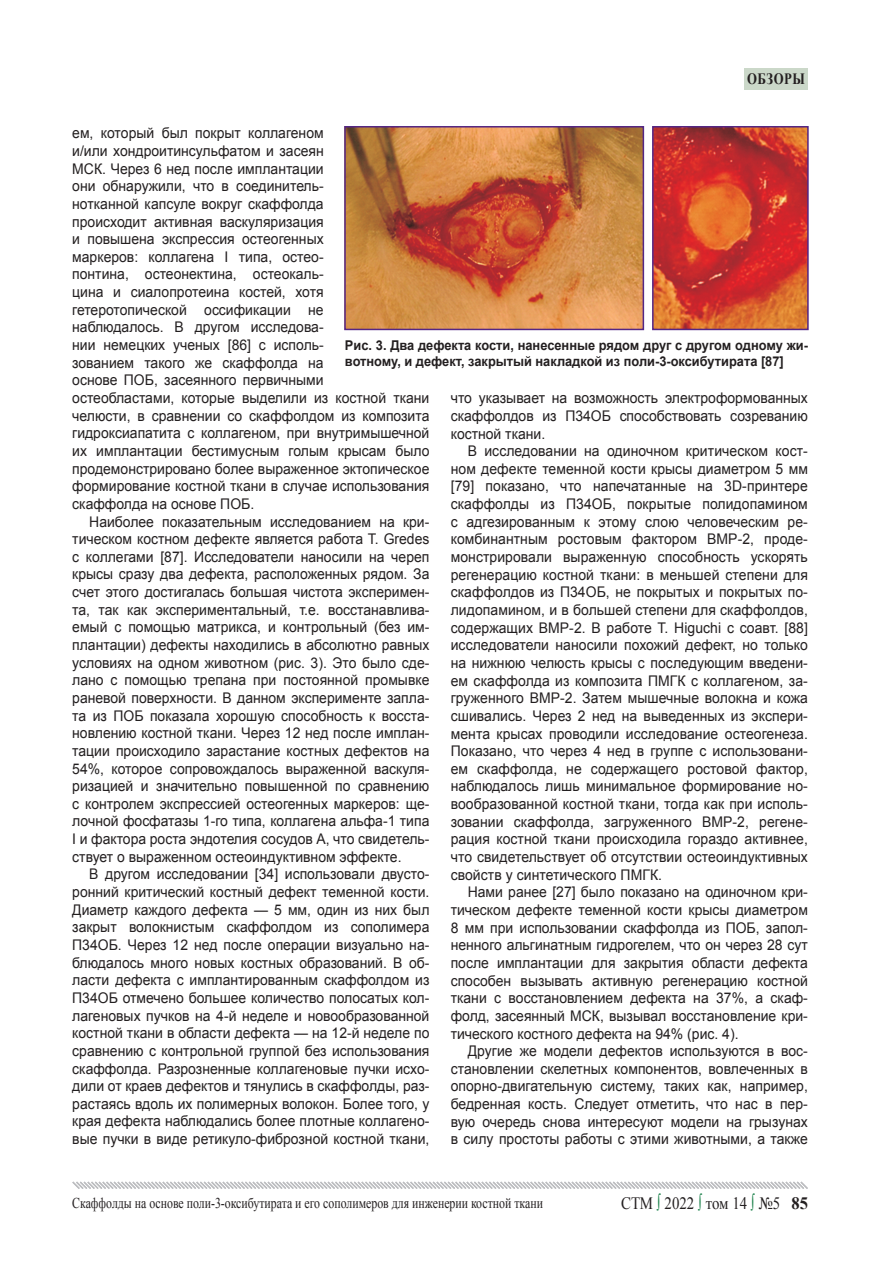
<style>
.page{position:relative;width:893px;height:1276px;background:#fff}
.page>*{position:absolute;margin:0;border:0;box-sizing:border-box;transform-origin:0 0}
.t1{font:17.4px "Times New Roman";color:#231f20;scale:.86 1}
.t2{font:700 15.75px "Times New Roman";letter-spacing:.04em;color:#231f20;scale:.81 1}
.t3{font:15px "Times New Roman";color:#231f20;scale:.79 1}
.t4{font:14.7px/17.7px "Arial";color:#231f20;text-align:justify;scale:.95 1}
.t5{font:700 13.5px/16.2px "Arial";color:#231f20;scale:.95 1}
.s1{color:#127c43}
.s2{font-weight:700}
</style>
<div class="page">
<div style="left:744px;top:69px;width:64px;height:21px;background:#cbd8c9"></div>
<svg style="left:72px;top:1181px;width:736px;height:8px"></svg>
<img style="left:347px;top:129px;width:294px;height:198px">
<div style="left:344px;top:126px;width:300px;height:204px;border:2px solid #542685"></div>
<img style="left:655px;top:129px;width:151px;height:198px">
<div style="left:652px;top:126px;width:157px;height:204px;border:2px solid #542685"></div>
<p class="t2" style="left:747px;top:68px;width:73px">обзоры</p>
<p class="t4" style="left:72px;top:124px;width:377px;text-align:left">ем, который был покрыт коллагеном<br>и/или хондроитинсульфатом и засеян<br>МСК. Через 6 нед после имплантации<br>они обнаружили, что в соединитель-<br>нотканной капсуле вокруг скаффолда<br>происходит активная васкуляризация<br>и повышена экспрессия остеогенных<br>маркеров: коллагена I типа, остео-<br>понтина, остеонектина, остеокаль-<br>цина и сиалопротеина костей, хотя гетеротопической оссификации не<br>наблюдалось. В другом исследова-<br>нии немецких ученых [86] с исполь-<br>зованием такого же скаффолда на<br>основе ПОБ, засеянного первичными<br>остеобластами, которые выделили из костной ткани челюсти, в сравнении со скаффолдом из композита гидроксиапатита с коллагеном, при внутримышечной их имплантации бестимусным голым крысам было продемонстрировано более выраженное эктопическое формирование костной ткани в случае использования скаффолда на основе ПОБ.</p>
<p class="t4" style="left:72px;top:512px;width:377px;text-indent:17px">Наиболее показательным исследованием на кри&shy;тическом костном дефекте является работа T. Gredes с коллегами [87]. Исследователи наносили на череп крысы сразу два дефекта, расположенных рядом. За счет этого достигалась большая чистота эксперимен&shy;та, так как экспериментальный, т.е. восстанавлива&shy;емый с помощью матрикса, и контрольный (без им&shy;плантации) дефекты находились в абсолютно равных условиях на одном животном (рис. 3). Это было сде&shy;лано с помощью трепана при постоянной промывке раневой поверхности. В данном эксперименте запла&shy;та из ПОБ показала хорошую способность к восста&shy;новлению костной ткани. Через 12 нед после имплан&shy;тации происходило зарастание костных дефектов на 54%, которое сопровождалось выраженной васкуля&shy;ризацией и значительно повышенной по сравнению с контролем экспрессией остеогенных маркеров: ще&shy;лочной фосфатазы 1-го типа, коллагена альфа-1 типа I и фактора роста эндотелия сосудов А, что свидетель&shy;ствует о выраженном остеоиндуктивном эффекте.</p>
<p class="t4" style="left:72px;top:865px;width:377px;text-indent:17px">В другом исследовании [34] использовали двусто&shy;ронний критический костный дефект теменной кости.<br>Диаметр каждого дефекта — 5 мм, один из них был закрыт волокнистым скаффолдом из сополимера П34ОБ. Через 12 нед после операции визуально на&shy;блюдалось много новых костных образований. В об&shy;ласти дефекта с имплантированным скаффолдом из П34ОБ отмечено большее количество полосатых кол&shy;лагеновых пучков на 4-й неделе и новообразованной костной ткани в области дефекта — на 12-й неделе по сравнению с контрольной группой без использования скаффолда. Разрозненные коллагеновые пучки исхо&shy;дили от краев дефектов и тянулись в скаффолды, раз&shy;растаясь вдоль их полимерных волокон. Более того, у края дефекта наблюдались более плотные коллагено&shy;вые пучки в виде ретикуло-фиброзной костной ткани,</p>
<p class="t5" style="left:345px;top:338px;width:489px">Рис. 3. Два дефекта кости, нанесенные рядом друг с другом одному жи&shy;вотному, и дефект, закрытый накладкой из поли-3-оксибутирата [87]</p>
<p class="t4" style="left:451px;top:389px;width:377px">что указывает на возможность электроформованных скаффолдов из П34ОБ способствовать созреванию костной ткани.</p>
<p class="t4" style="left:451px;top:442px;width:377px;text-indent:17px">В исследовании на одиночном критическом кост&shy;ном дефекте теменной кости крысы диаметром 5 мм [79] показано, что напечатанные на 3D-принтере скаффолды из П34ОБ, покрытые полидопамином с адгезированным к этому слою человеческим ре&shy;комбинантным ростовым фактором BMP-2, проде&shy;монстрировали выраженную способность ускорять регенерацию костной ткани: в меньшей степени для скаффолдов из П34ОБ, не покрытых и покрытых по&shy;лидопамином, и в большей степени для скаффолдов, содержащих BMP-2. В работе T. Higuchi с соавт. [88] исследователи наносили похожий дефект, но только на нижнюю челюсть крысы с последующим введени&shy;ем скаффолда из композита ПМГК с коллагеном, за&shy;груженного BMP-2. Затем мышечные волокна и кожа сшивались. Через 2 нед на выведенных из экспери&shy;мента крысах проводили исследование остеогенеза.<br>Показано, что через 4 нед в группе с использовани&shy;ем скаффолда, не содержащего ростовой фактор, наблюдалось лишь минимальное формирование но&shy;вообразованной костной ткани, тогда как при исполь&shy;зовании скаффолда, загруженного BMP-2, регене&shy;рация костной ткани происходила гораздо активнее, что свидетельствует об отсутствии остеоиндуктивных свойств у синтетического ПМГК.</p>
<p class="t4" style="left:451px;top:883px;width:377px;text-indent:17px">Нами ранее [27] было показано на одиночном кри&shy;тическом дефекте теменной кости крысы диаметром 8 мм при использовании скаффолда из ПОБ, запол&shy;ненного альгинатным гидрогелем, что он через 28 сут после имплантации для закрытия области дефекта способен вызывать активную регенерацию костной ткани с восстановлением дефекта на 37%, а скаф&shy;фолд, засеянный МСК, вызывал восстановление кри&shy;тического костного дефекта на 94% (рис. 4).</p>
<p class="t4" style="left:451px;top:1042px;width:377px;text-indent:17px">Другие же модели дефектов используются в вос&shy;становлении скелетных компонентов, вовлеченных в опорно-двигательную систему, таких как, например, бедренная кость. Следует отметить, что нас в пер&shy;вую очередь снова интересуют модели на грызунах в силу простоты работы с этими животными, а также</p>
<p class="t3" style="left:72px;top:1192px;width:597px">Скаффолды на основе поли-3-оксибутирата и его сополимеров для инженерии костной ткани</p>
<p class="t1" style="left:621px;top:1191px;width:219px">СТМ <span class="s1">∫</span> 2022 <span class="s1">∫</span> том 14 <span class="s1">∫</span> №5 <span class="s2">85</span></p>
</div>
